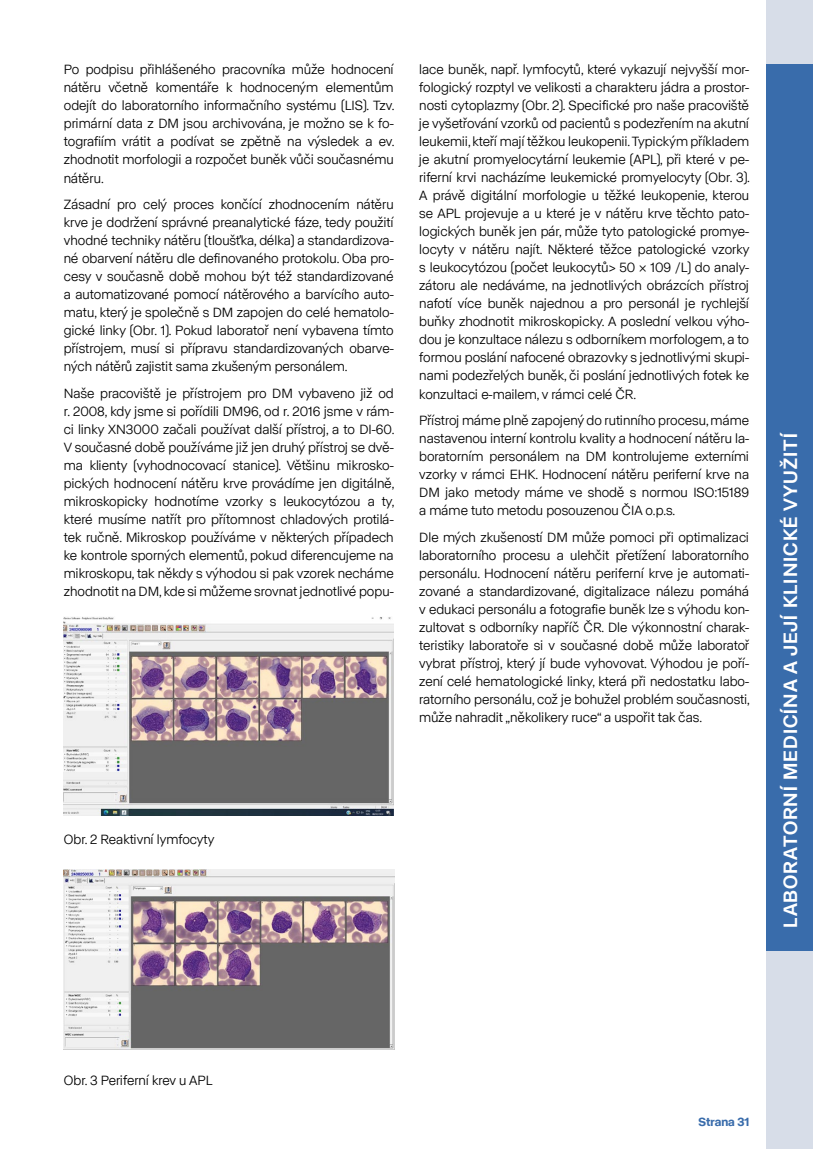
<style>
.page{position:relative;width:813px;height:1149px;background:#fff}
.page>*{position:absolute;margin:0;border:0;box-sizing:border-box;transform-origin:0 0}
.t1{font:500 19.5px "ABC Normal";letter-spacing:.05em;color:#fff}
.t2{font:13.5px/18px "ABC Normal";color:#000;text-align:justify}
.t3{font:700 12px "ABC Normal";color:#396cab}
</style>
<div class="page">
<div style="left:765px;top:950px;width:47px;height:198px;background:#d7dde8"></div>
<div style="left:765px;top:64px;width:47px;height:886px;background:#396cab"></div>
<div style="left:765px;top:0;width:47px;height:64px;background:#d7dde8"></div>
<img style="left:64px;top:617px;width:329px;height:198px">
<img style="left:64px;top:869px;width:330px;height:179px">
<p class="t2" style="left:64px;top:60px;width:332px">Po podpisu přihlášeného pracovníka může hodnocení nátěru včetně komentáře k hodnoceným elementům odejít do laboratorního informačního systému (LIS). Tzv. primární data z DM jsou archivována, je možno se k fo&shy;tografiím vrátit a podívat se zpětně na výsledek a ev. zhodnotit morfologii a rozpočet buněk vůči současnému nátěru.</p>
<p class="t2" style="left:64px;top:194px;width:331px">Zásadní pro celý proces končící zhodnocením nátěru krve je dodržení správné preanalytické fáze, tedy použití vhodné techniky nátěru (tloušťka, délka) a standardizova&shy;né obarvení nátěru dle definovaného protokolu. Oba pro&shy;cesy v současně době mohou být též standardizované a automatizované pomocí nátěrového a barvícího auto&shy;matu, který je společně s DM zapojen do celé hematolo&shy;gické linky (Obr. 1). Pokud laboratoř není vybavena tímto přístrojem, musí si přípravu standardizovaných obarve&shy;ných nátěrů zajistit sama zkušeným personálem.</p>
<p class="t2" style="left:64px;top:383px;width:332px">Naše pracoviště je přístrojem pro DM vybaveno již od r. 2008, kdy jsme si pořídili DM96, od r. 2016 jsme v rám&shy;ci linky XN3000 začali používat další přístroj, a to DI-60.<br>V současné době používáme již jen druhý přístroj se dvě&shy;ma klienty (vyhodnocovací stanice). Většinu mikrosko&shy;pických hodnocení nátěru krve provádíme jen digitálně, mikroskopicky hodnotíme vzorky s leukocytózou a ty, které musíme natřít pro přítomnost chladových protilá&shy;tek ručně. Mikroskop používáme v některých případech ke kontrole sporných elementů, pokud diferencujeme na mikroskopu, tak někdy s výhodou si pak vzorek necháme zhodnotit na DM, kde si můžeme srovnat jednotlivé popu-</p>
<p class="t2" style="left:419px;top:60px;width:332px">lace buněk, např. lymfocytů, které vykazují nejvyšší mor&shy;fologický rozptyl ve velikosti a charakteru jádra a prostor&shy;nosti cytoplazmy (Obr. 2). Specifické pro naše pracoviště je vyšetřování vzorků od pacientů s podezřením na akutní leukemii, kteří mají těžkou leukopenii. Typickým příkladem je akutní promyelocytární leukemie (APL), při které v pe&shy;riferní krvi nacházíme leukemické promyelocyty (Obr. 3).<br>A právě digitální morfologie u těžké leukopenie, kterou se APL projevuje a u které je v nátěru krve těchto pato&shy;logických buněk jen pár, může tyto patologické promye&shy;locyty v nátěru najít. Některé těžce patologické vzorky s leukocytózou (počet leukocytů&gt; 50 × 109 /L) do analy&shy;zátoru ale nedáváme, na jednotlivých obrázcích přístroj nafotí více buněk najednou a pro personál je rychlejší buňky zhodnotit mikroskopicky. A poslední velkou výho&shy;dou je konzultace nálezu s odborníkem morfologem, a to formou poslání nafocené obrazovky s jednotlivými skupi&shy;nami podezřelých buněk, či poslání jednotlivých fotek ke konzultaci e-mailem, v rámci celé ČR.</p>
<p class="t2" style="left:419px;top:410px;width:331px">Přístroj máme plně zapojený do rutinního procesu, máme nastavenou interní kontrolu kvality a hodnocení nátěru la&shy;boratorním personálem na DM kontrolujeme externími vzorky v rámci EHK. Hodnocení nátěru periferní krve na DM jako metody máme ve shodě s normou ISO:15189 a máme tuto metodu posouzenou ČIA o.p.s.</p>
<p class="t2" style="left:419px;top:527px;width:332px">Dle mých zkušeností DM může pomoci při optimalizaci laboratorního procesu a ulehčit přetížení laboratorního personálu. Hodnocení nátěru periferní krve je automati&shy;zované a standardizované, digitalizace nálezu pomáhá v edukaci personálu a fotografie buněk lze s výhodu kon&shy;zultovat s odborníky napříč ČR. Dle výkonnostní charak&shy;teristiky laboratoře si v současné době může laboratoř vybrat přístroj, který jí bude vyhovovat. Výhodou je poří&shy;zení celé hematologické linky, která při nedostatku labo&shy;ratorního personálu, což je bohužel problém současnosti, může nahradit „několikery ruce“ a uspořit tak čas.</p>
<p class="t2" style="left:64px;top:828px;width:152px">Obr. 2 Reaktivní lymfocyty</p>
<h1 class="t1" style="left:777px;top:927px;width:496px;rotate:-90deg">LABORATORNÍ MEDICÍNA A JEJÍ KLINICKÉ VYUŽITÍ</h1>
<p class="t2" style="left:64px;top:1070px;width:150px">Obr. 3 Periferní krev u APL</p>
<p class="t3" style="left:698px;top:1112px;width:52px">Strana 31</p>
</div>
